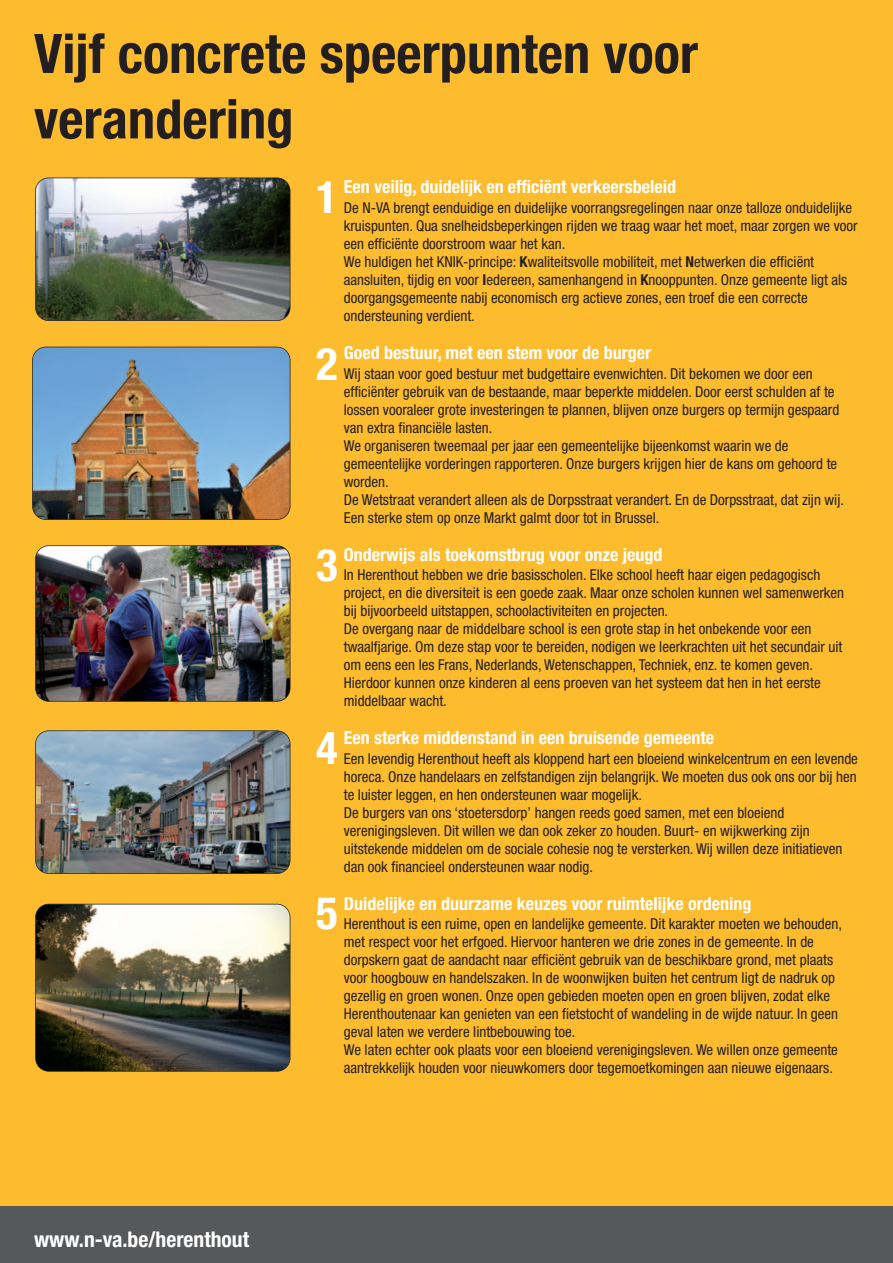
<style>
.page{position:relative;width:893px;height:1263px;background:#fff}
.page>*{position:absolute;margin:0;border:0;box-sizing:border-box;transform-origin:0 0}
.t1{font:700 condensed 54.6px/65.4px "Helvetica Neue LT Std";color:#231f20}
.t2{font:700 condensed 45px "Helvetica Neue LT Std";color:#fff}
.t3{font:700 condensed 21.6px "Helvetica Neue LT Std";color:#fff}
.t4{font:700 condensed 18px "Helvetica Neue LT Std";color:#fff}
.t5{font:condensed 15px/18px "Helvetica Neue LT Std";color:#231f20}
.s1{font-weight:700}
</style>
<div class="page">
<div style="left:0;top:0;width:893px;height:1209px;background:#fdbb2e"></div>
<img style="left:36px;top:178px;width:254px;height:143px;border-radius:13px">
<div style="left:35px;top:178px;width:255px;height:143px;border:2px solid #231f20;border-radius:14px"></div>
<img style="left:33px;top:347px;width:257px;height:172px;border-radius:13px">
<div style="left:32px;top:347px;width:258px;height:173px;border:2px solid #231f20;border-radius:14px"></div>
<img style="left:36px;top:546px;width:254px;height:155px;border-radius:13px">
<div style="left:35px;top:545px;width:255px;height:157px;border:2px solid #231f20;border-radius:14px"></div>
<img style="left:36px;top:731px;width:254px;height:142px;border-radius:13px">
<div style="left:35px;top:730px;width:255px;height:144px;border:2px solid #231f20;border-radius:14px"></div>
<img style="left:36px;top:904px;width:254px;height:167px;border-radius:13px">
<div style="left:35px;top:904px;width:255px;height:167px;border:2px solid #231f20;border-radius:14px"></div>
<div style="left:0;top:1206px;width:893px;height:57px;background:#57585a"></div>
<h1 class="t1" style="left:34px;top:26px;width:665px">Vijf concrete speerpunten voor verandering</h1>
<p class="t4" style="left:344px;top:181px;width:334px">Een veilig, duidelijk en efficiënt verkeersbeleid</p>
<p class="t5" style="left:344px;top:200px;width:515px">De N-VA brengt eenduidige en duidelijke voorrangsregelingen naar onze talloze onduidelijke kruispunten. Qua snelheidsbeperkingen rijden we traag waar het moet, maar zorgen we voor een efficiënte doorstroom waar het kan.<br>We huldigen het KNIK-principe: <span class="s1">K</span>waliteitsvolle mobiliteit, met <span class="s1">N</span>etwerken die efficiënt aansluiten, tijdig en voor <span class="s1">I</span>edereen, samenhangend in <span class="s1">K</span>nooppunten. Onze gemeente ligt als doorgangsgemeente nabij economisch erg actieve zones, een troef die een correcte ondersteuning verdient.</p>
<p class="t4" style="left:344px;top:346px;width:309px">Goed bestuur, met een stem voor de burger</p>
<p class="t5" style="left:344px;top:366px;width:502px">Wij staan voor goed bestuur met budgettaire evenwichten. Dit bekomen we door een efficiënter gebruik van de bestaande, maar beperkte middelen. Door eerst schulden af te lossen vooraleer grote investeringen te plannen, blijven onze burgers op termijn gespaard van extra financiële lasten.<br>We organiseren tweemaal per jaar een gemeentelijke bijeenkomst waarin we de gemeentelijke vorderingen rapporteren. Onze burgers krijgen hier de kans om gehoord te worden.<br>De Wetstraat verandert alleen als de Dorpsstraat verandert. En de Dorpsstraat, dat zijn wij.<br>Een sterke stem op onze Markt galmt door tot in Brussel.</p>
<p class="t4" style="left:344px;top:548px;width:320px">Onderwijs als toekomstbrug voor onze jeugd</p>
<p class="t5" style="left:344px;top:567px;width:502px">In Herenthout hebben we drie basisscholen. Elke school heeft haar eigen pedagogisch project, en die diversiteit is een goede zaak. Maar onze scholen kunnen wel samenwerken bij bijvoorbeeld uitstappen, schoolactiviteiten en projecten.<br>De overgang naar de middelbare school is een grote stap in het onbekende voor een twaalfjarige. Om deze stap voor te bereiden, nodigen we leerkrachten uit het secundair uit om eens een les Frans, Nederlands, Wetenschappen, Techniek, enz. te komen geven.<br>Hierdoor kunnen onze kinderen al eens proeven van het systeem dat hen in het eerste middelbaar wacht.</p>
<p class="t4" style="left:344px;top:731px;width:372px">Een sterke middenstand in een bruisende gemeente</p>
<p class="t5" style="left:344px;top:751px;width:516px">Een levendig Herenthout heeft als kloppend hart een bloeiend winkelcentrum en een levende horeca. Onze handelaars en zelfstandigen zijn belangrijk. We moeten dus ook ons oor bij hen te luister leggen, en hen ondersteunen waar mogelijk.<br>De burgers van ons ‘stoetersdorp’ hangen reeds goed samen, met een bloeiend verenigingsleven. Dit willen we dan ook zeker zo houden. Buurt- en wijkwerking zijn uitstekende middelen om de sociale cohesie nog te versterken. Wij willen deze initiatieven dan ook financieel ondersteunen waar nodig.</p>
<p class="t4" style="left:344px;top:897px;width:409px">Duidelijke en duurzame keuzes voor ruimtelijke ordening</p>
<p class="t5" style="left:344px;top:916px;width:500px">Herenthout is een ruime, open en landelijke gemeente. Dit karakter moeten we behouden, met respect voor het erfgoed. Hiervoor hanteren we drie zones in de gemeente. In de dorpskern gaat de aandacht naar efficiënt gebruik van de beschikbare grond, met plaats voor hoogbouw en handelszaken. In de woonwijken buiten het centrum ligt de nadruk op gezellig en groen wonen. Onze open gebieden moeten open en groen blijven, zodat elke Herenthoutenaar kan genieten van een fietstocht of wandeling in de wijde natuur. In geen geval laten we verdere lintbebouwing toe.<br>We laten echter ook plaats voor een bloeiend verenigingsleven. We willen onze gemeente aantrekkelijk houden voor nieuwkomers door tegemoetkomingen aan nieuwe eigenaars.</p>
<h2 class="t2" style="left:316px;top:181px;width:23px">1</h2>
<h2 class="t2" style="left:316px;top:348px;width:23px">2</h2>
<h2 class="t2" style="left:316px;top:549px;width:23px">3</h2>
<h2 class="t2" style="left:316px;top:731px;width:23px">4</h2>
<h2 class="t2" style="left:316px;top:897px;width:23px">5</h2>
<h3 class="t3" style="left:34px;top:1231px;width:217px">www.n-va.be/herenthout</h3>
</div>
